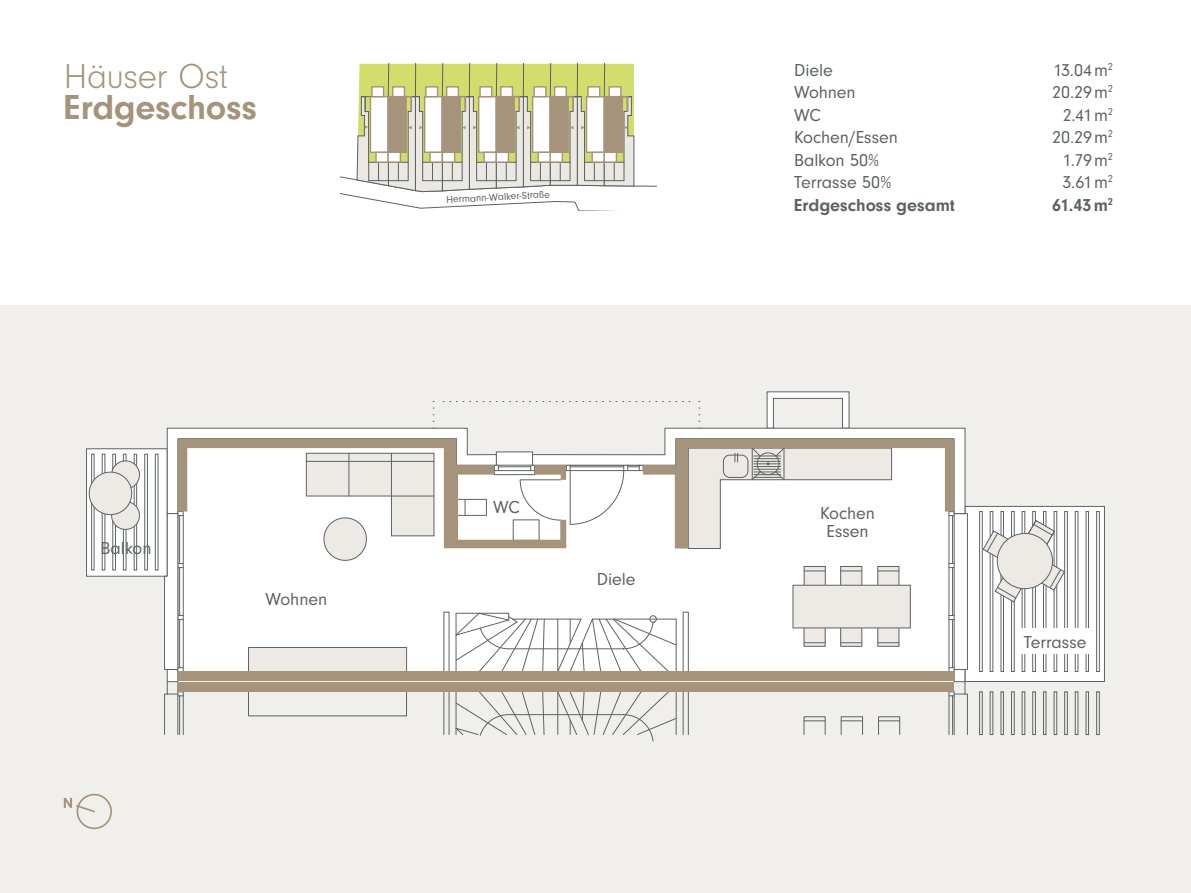
<style>
.page{position:relative;width:1191px;height:893px;background:#fff}
.page>*{position:absolute;margin:0;border:0;box-sizing:border-box;transform-origin:0 0}
.t1{font:700 36px "Neuzeit Gro";color:#a6947a}
.t2{font:300 36px "Neuzeit Gro";letter-spacing:-.005em;color:#a6947a}
.t3{font:18px "Neuzeit Gro";letter-spacing:-.005em;color:#5c6363}
.t4{font:18px/18px "Neuzeit Gro";color:#5d6364;text-align:center}
.t5{font:700 18px "Neuzeit Gro";color:#5c6363}
.t6{font:10.5px "Neuzeit Gro";color:#5b6264}
</style>
<div class="page">
<div style="left:0;top:305px;width:1191px;height:588px;background:#f1efeb"></div>
<svg style="left:64px;top:793px;width:48px;height:37px"></svg>
<svg style="left:88px;top:451px;width:76px;height:123px;background:#f1f2f2"></svg>
<svg style="left:965px;top:506px;width:139px;height:175px;background:#ededee"></svg>
<div style="left:964px;top:506px;width:140px;height:176px;border:1px solid #5d6364"></div>
<div style="left:954px;top:513px;width:13px;height:157px;background:#fff"></div>
<div style="left:1096px;top:511px;width:3px;height:161px;border:1px solid #5d6364"></div>
<div style="left:1075px;top:511px;width:3px;height:161px;border:1px solid #5d6364"></div>
<div style="left:1064px;top:511px;width:3px;height:161px;border:1px solid #5d6364"></div>
<div style="left:1054px;top:511px;width:3px;height:161px;border:1px solid #5d6364"></div>
<div style="left:1043px;top:511px;width:3px;height:161px;border:1px solid #5d6364"></div>
<div style="left:1032px;top:511px;width:3px;height:161px;border:1px solid #5d6364"></div>
<div style="left:1022px;top:511px;width:3px;height:161px;border:1px solid #5d6364"></div>
<div style="left:1011px;top:511px;width:3px;height:161px;border:1px solid #5d6364"></div>
<div style="left:990px;top:511px;width:3px;height:161px;border:1px solid #5d6364"></div>
<div style="left:979px;top:511px;width:3px;height:161px;border:1px solid #5d6364"></div>
<hr style="left:183px;top:692px;width:1px;height:42px;background:#5d6364">
<svg style="left:164px;top:682px;width:19px;height:53px"></svg>
<div style="left:1096px;top:692px;width:3px;height:43px;border:1px solid #5d6364"></div>
<div style="left:1075px;top:692px;width:3px;height:43px;border:1px solid #5d6364"></div>
<div style="left:1064px;top:692px;width:3px;height:43px;border:1px solid #5d6364"></div>
<div style="left:1054px;top:692px;width:3px;height:43px;border:1px solid #5d6364"></div>
<div style="left:1043px;top:692px;width:3px;height:43px;border:1px solid #5d6364"></div>
<div style="left:1032px;top:692px;width:3px;height:43px;border:1px solid #5d6364"></div>
<div style="left:1022px;top:692px;width:3px;height:43px;border:1px solid #5d6364"></div>
<div style="left:1011px;top:692px;width:3px;height:43px;border:1px solid #5d6364"></div>
<div style="left:990px;top:692px;width:3px;height:43px;border:1px solid #5d6364"></div>
<div style="left:979px;top:692px;width:3px;height:43px;border:1px solid #5d6364"></div>
<svg style="left:248px;top:692px;width:159px;height:24px"></svg>
<div style="left:878px;top:717px;width:22px;height:18px;border:1px solid #5d6364"></div>
<svg style="left:804px;top:721px;width:21px;height:1px"></svg>
<svg style="left:841px;top:721px;width:21px;height:1px"></svg>
<svg style="left:878px;top:721px;width:21px;height:1px"></svg>
<hr style="left:948px;top:692px;width:1px;height:42px;background:#5d6364">
<svg style="left:949px;top:682px;width:18px;height:53px"></svg>
<div style="left:155px;top:454px;width:3px;height:116px;border:1px solid #5d6364"></div>
<div style="left:145px;top:454px;width:3px;height:116px;border:1px solid #5d6364"></div>
<div style="left:134px;top:454px;width:3px;height:116px;border:1px solid #5d6364"></div>
<div style="left:123px;top:454px;width:3px;height:116px;border:1px solid #5d6364"></div>
<div style="left:113px;top:454px;width:3px;height:116px;border:1px solid #5d6364"></div>
<div style="left:102px;top:454px;width:3px;height:116px;border:1px solid #5d6364"></div>
<div style="left:91px;top:454px;width:3px;height:116px;border:1px solid #5d6364"></div>
<hr style="left:443px;top:692px;width:1px;height:42px;background:#5d6364">
<hr style="left:449px;top:692px;width:1px;height:42px;background:#5d6364">
<hr style="left:688px;top:692px;width:1px;height:42px;background:#5d6364">
<hr style="left:683px;top:692px;width:1px;height:42px;background:#5d6364">
<hr style="left:676px;top:692px;width:1px;height:42px;background:#5d6364">
<svg style="left:455px;top:692px;width:221px;height:49px"></svg>
<div style="left:167px;top:669px;width:11px;height:13px;background:#fff"></div>
<div style="left:167px;top:669px;width:11px;height:13px;border:1px solid #5d6364"></div>
<div style="left:954px;top:669px;width:11px;height:13px;background:#fff"></div>
<div style="left:954px;top:669px;width:11px;height:13px;border:1px solid #5d6364"></div>
<svg style="left:86px;top:459px;width:56px;height:72px"></svg>
<svg style="left:982px;top:520px;width:83px;height:82px"></svg>
<div style="left:178px;top:671px;width:776px;height:10px;background:#a6937b"></div>
<div style="left:178px;top:683px;width:776px;height:9px;background:#a6937b"></div>
<svg style="left:164px;top:391px;width:801px;height:281px"></svg>
<div style="left:1017px;top:628px;width:76px;height:26px;background:#fff"></div>
<svg style="left:340px;top:64px;width:316px;height:147px"></svg>
<h1 class="t2" style="left:64px;top:57px;width:166px">Häuser Ost</h1>
<h1 class="t1" style="left:64px;top:87px;width:194px">Erdgeschoss</h1>
<p class="t4" style="left:101px;top:539px;width:52px">Balkon</p>
<p class="t4" style="left:265px;top:590px;width:64px">Wohnen</p>
<p class="t6" style="left:446px;top:194px;width:105px;rotate:-3deg">Hermann-Walker-Straße</p>
<p class="t4" style="left:493px;top:498px;width:28px">WC</p>
<p class="t4" style="left:597px;top:571px;width:40px">Diele</p>
<p class="t3" style="left:794px;top:60px;width:40px">Diele</p>
<p class="t3" style="left:1053px;top:60px;width:62px">13.04m<sup>2</sup></p>
<p class="t3" style="left:794px;top:83px;width:63px">Wohnen</p>
<p class="t3" style="left:1052px;top:83px;width:62px">20.29m<sup>2</sup></p>
<p class="t3" style="left:794px;top:105px;width:28px">WC</p>
<p class="t3" style="left:1062px;top:105px;width:52px">2.41m<sup>2</sup></p>
<p class="t3" style="left:794px;top:128px;width:105px">Kochen/Essen</p>
<p class="t3" style="left:1052px;top:128px;width:62px">20.29m<sup>2</sup></p>
<p class="t3" style="left:794px;top:150px;width:87px">Balkon 50%</p>
<p class="t3" style="left:1062px;top:150px;width:52px">1.79m<sup>2</sup></p>
<p class="t3" style="left:794px;top:173px;width:99px">Terrasse 50%</p>
<p class="t3" style="left:1062px;top:173px;width:52px">3.61m<sup>2</sup></p>
<p class="t5" style="left:794px;top:195px;width:162px">Erdgeschoss gesamt</p>
<p class="t5" style="left:1052px;top:195px;width:62px">61.43m<sup>2</sup></p>
<p class="t4" style="left:820px;top:504px;width:56px">Kochen<br>Essen</p>
<p class="t4" style="left:1023px;top:633px;width:64px">Terrasse</p>
</div>
